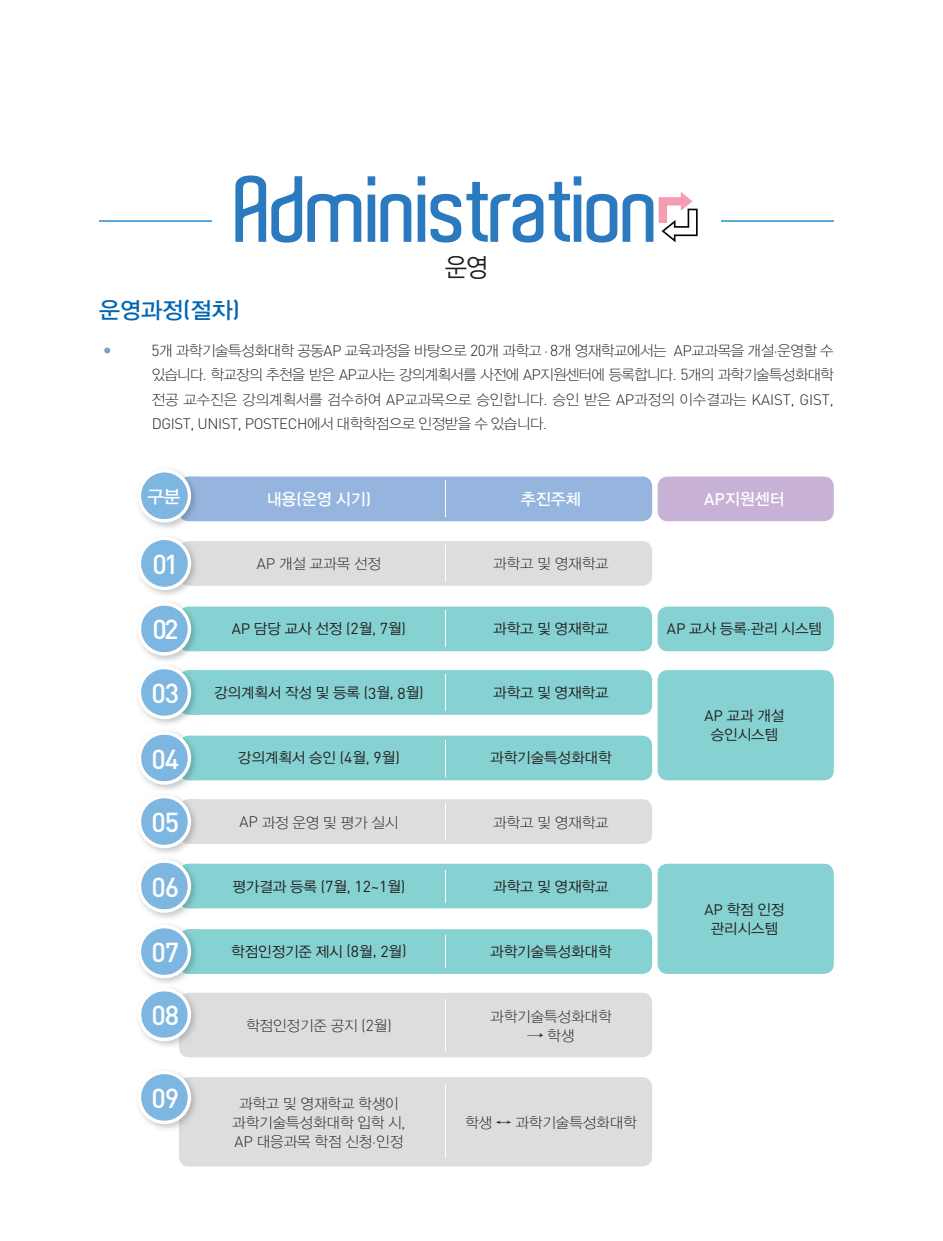
<style>
.page{position:relative;width:943px;height:1241px;background:#fff}
.page>*{position:absolute;margin:0;border:0;box-sizing:border-box;transform-origin:0 0}
.t1{font:600 90.48px "Aldo";letter-spacing:-.04em;color:#2b79be}
.t2{font:500 27.12px "DIN";letter-spacing:-.04em;color:#fff}
.t3{font:25.55px "YDIYGO320";color:#231f20;scale:.93 1}
.t4{font:22.75px "YDIYGO330";color:#0166b3}
.t5{font:17.85px "YDIYGO330";color:#fff}
.t6{font:16.28px "YDIYGO330";color:#fff}
.t7{font:300 15.05px "DIN";letter-spacing:-.025em;color:#231f20}
.t8{font:14.7px/24.5px "YDIYGO310";color:#231f20;text-align:justify}
.t9{font:14.7px/18.9px "YDIYGO320";color:#231f20;text-align:center}
.s1{font-family:"DIN";font-weight:500;font-size:23.28px}
.s2{font-family:"DIN";font-weight:300;font-size:15.75px}
.s3{font-family:"DIN";font-weight:300;font-size:15.05px}
.s4{font-family:"YDIYGO310";font-weight:400;font-size:14.7px}
.s5{font-family:"DIN";font-weight:500;font-size:16.62px}
.s6{font-family:"DIN";font-size:15.05px}
.s7{font-family:"DIN";font-size:15.75px}
.s8{font-family:"YDIY Mj O310";font-size:15.75px}
.s9{font-size:15.75px}
</style>
<div class="page">
<hr style="left:99px;top:220px;width:734px;height:2px;background:#5ba8dc">
<div style="left:212px;top:164px;width:508px;height:116px;background:#fff"></div>
<svg style="left:658px;top:192px;width:39px;height:50px"></svg>
<svg style="left:104px;top:347px;width:6px;height:6px"></svg>
<div style="left:179px;top:476px;width:473px;height:45px;background:#95b5de;border-radius:10px"></div>
<hr style="left:445px;top:480px;width:1px;height:37px;background:#fff">
<div style="left:657px;top:476px;width:176px;height:45px;background:#c7b2d5;border-radius:10px"></div>
<div style="left:657px;top:606px;width:176px;height:45px;background:#86d1d1;border-radius:10px"></div>
<div style="left:657px;top:670px;width:176px;height:110px;background:#86d1d1;border-radius:10px"></div>
<div style="left:657px;top:863px;width:176px;height:110px;background:#86d1d1;border-radius:10px"></div>
<div style="left:179px;top:541px;width:473px;height:44px;background:#dcdddf;border-radius:10px"></div>
<hr style="left:445px;top:545px;width:1px;height:36px;background:#fff">
<div style="left:179px;top:799px;width:473px;height:44px;background:#dcdddf;border-radius:10px"></div>
<hr style="left:445px;top:803px;width:1px;height:36px;background:#fff">
<div style="left:179px;top:1076px;width:473px;height:90px;background:#dcdddf;border-radius:10px"></div>
<hr style="left:445px;top:1085px;width:1px;height:72px;background:#fff">
<div style="left:179px;top:606px;width:473px;height:45px;background:#86d1d1;border-radius:10px"></div>
<hr style="left:445px;top:610px;width:1px;height:37px;background:#fff">
<div style="left:179px;top:670px;width:473px;height:44px;background:#86d1d1;border-radius:10px"></div>
<hr style="left:445px;top:674px;width:1px;height:36px;background:#fff">
<div style="left:179px;top:735px;width:473px;height:45px;background:#86d1d1;border-radius:10px"></div>
<hr style="left:445px;top:739px;width:1px;height:37px;background:#fff">
<div style="left:179px;top:929px;width:473px;height:44px;background:#86d1d1;border-radius:10px"></div>
<hr style="left:445px;top:935px;width:1px;height:32px;background:#fff">
<div style="left:179px;top:863px;width:473px;height:45px;background:#86d1d1;border-radius:10px"></div>
<hr style="left:444px;top:869px;width:1px;height:33px;background:#fff">
<div style="left:179px;top:992px;width:473px;height:65px;background:#dcdddf;border-radius:10px"></div>
<hr style="left:445px;top:998px;width:1px;height:53px;background:#fff">
<img style="left:138px;top:537px;width:61px;height:381px">
<img style="left:181px;top:541px;width:18px;height:44px">
<div style="left:138px;top:536px;width:53px;height:54px;background:#fff;border-radius:50%"></div>
<div style="left:141px;top:540px;width:47px;height:46px;background:#7eb6e2;border-radius:23px"></div>
<img style="left:138px;top:469px;width:61px;height:59px">
<img style="left:179px;top:476px;width:20px;height:45px">
<div style="left:138px;top:469px;width:53px;height:53px;background:#fff;border-radius:50%"></div>
<div style="left:141px;top:472px;width:47px;height:47px;background:#7eb6e2;border-radius:23px"></div>
<img style="left:188px;top:606px;width:11px;height:45px">
<div style="left:138px;top:602px;width:53px;height:53px;background:#fff;border-radius:50%"></div>
<svg style="left:141px;top:605px;width:47px;height:47px"></svg>
<img style="left:188px;top:670px;width:11px;height:44px">
<img style="left:138px;top:662px;width:61px;height:1px">
<div style="left:138px;top:665px;width:53px;height:54px;background:#fff;border-radius:50%"></div>
<svg style="left:141px;top:669px;width:47px;height:46px"></svg>
<img style="left:188px;top:735px;width:11px;height:45px">
<div style="left:138px;top:731px;width:53px;height:53px;background:#fff;border-radius:50%"></div>
<svg style="left:141px;top:734px;width:47px;height:47px"></svg>
<img style="left:138px;top:1071px;width:41px;height:58px">
<img style="left:179px;top:1076px;width:20px;height:50px">
<div style="left:138px;top:1070px;width:53px;height:53px;background:#fff;border-radius:50%"></div>
<svg style="left:141px;top:1073px;width:47px;height:47px"></svg>
<img style="left:188px;top:799px;width:11px;height:44px">
<img style="left:138px;top:791px;width:61px;height:1px">
<div style="left:138px;top:794px;width:53px;height:54px;background:#fff;border-radius:50%"></div>
<svg style="left:141px;top:798px;width:47px;height:46px"></svg>
<img style="left:138px;top:988px;width:41px;height:58px">
<img style="left:179px;top:992px;width:20px;height:51px">
<div style="left:138px;top:987px;width:53px;height:54px;background:#fff;border-radius:50%"></div>
<svg style="left:141px;top:991px;width:47px;height:46px"></svg>
<img style="left:188px;top:863px;width:11px;height:45px">
<div style="left:138px;top:859px;width:53px;height:53px;background:#fff;border-radius:50%"></div>
<svg style="left:141px;top:862px;width:47px;height:47px"></svg>
<img style="left:138px;top:925px;width:61px;height:58px">
<img style="left:188px;top:929px;width:11px;height:44px">
<div style="left:138px;top:924px;width:53px;height:54px;background:#fff;border-radius:50%"></div>
<svg style="left:141px;top:928px;width:47px;height:46px"></svg>
<h1 class="t1" style="left:235px;top:159px;width:428px">Administration</h1>
<h3 class="t3" style="left:445px;top:254px;width:48px">운영</h3>
<h3 class="t4" style="left:99px;top:298px;width:142px">운영과정<span class="s1">(</span>절차<span class="s1">)</span></h3>
<p class="t8" style="left:151px;top:338px;width:684px"><span class="s2">5</span>개 과학기술특성화대학 공동<span class="s3">AP</span> 교육과정을 바탕으로 <span class="s2">20</span>개 과학고 <span class="s3">·</span> <span class="s2">8</span>개 영재학교에서는 <span class="s3">AP</span>교과목을 개설<span class="s3">·</span>운영할 수 있습니다<span class="s3">.</span> 학교장의 추천을 받은 <span class="s3">AP</span>교사는 강의계획서를 사전에 <span class="s3">AP</span>지원센터에 등록합니다<span class="s3">.</span> <span class="s2">5</span>개의 과학기술특성화대학 전공 교수진은 강의계획서를 검수하여 <span class="s3">AP</span>교과목으로 승인합니다<span class="s3">.</span> 승인 받은 <span class="s3">AP</span>과정의 이수결과는 <span class="s3">KAIST, GIST,</span></p>
<p class="t7" style="left:152px;top:414px;width:397px">DGIST, UNIST, POSTECH<span class="s4">에서 대학학점으로 인정받을 수 있습니다</span>.</p>
<p class="t5" style="left:147px;top:487px;width:34px">구분</p>
<p class="t6" style="left:267px;top:490px;width:106px">내용<span class="s5">(</span>운영 시기<span class="s5">)</span></p>
<p class="t6" style="left:521px;top:490px;width:61px">추진주체</p>
<p class="t6" style="left:704px;top:490px;width:82px"><span class="s5">AP</span>지원센터</p>
<h2 class="t2" style="left:152px;top:546px;width:28px">01</h2>
<p class="t8" style="left:257px;top:552px;width:126px"><span class="s3">AP</span> 개설 교과목 선정</p>
<p class="t8" style="left:493px;top:552px;width:117px">과학고 및 영재학교</p>
<h2 class="t2" style="left:152px;top:612px;width:28px">02</h2>
<p class="t9" style="left:232px;top:619px;width:176px"><span class="s6">AP</span> 담당 교사 선정 <span class="s6">(</span><span class="s7">2</span>월<span class="s6">,</span> <span class="s7">7</span>월<span class="s6">)</span></p>
<p class="t9" style="left:493px;top:619px;width:117px">과학고 및 영재학교</p>
<p class="t9" style="left:667px;top:619px;width:157px"><span class="s6">AP</span> 교사 등록<span class="s6">·</span>관리 시스템</p>
<h2 class="t2" style="left:151px;top:675px;width:29px">03</h2>
<p class="t9" style="left:214px;top:683px;width:211px">강의계획서 작성 및 등록 <span class="s6">(</span><span class="s7">3</span>월<span class="s6">,</span> <span class="s7">8</span>월<span class="s6">)</span></p>
<p class="t9" style="left:493px;top:683px;width:117px">과학고 및 영재학교</p>
<p class="t9" style="left:704px;top:706px;width:81px"><span class="s6">AP</span> 교과 개설 승인시스템</p>
<h2 class="t2" style="left:151px;top:741px;width:29px">04</h2>
<p class="t9" style="left:238px;top:748px;width:163px">강의계획서 승인 <span class="s6">(</span><span class="s7">4</span>월<span class="s6">,</span> <span class="s7">9</span>월<span class="s6">)</span></p>
<p class="t9" style="left:490px;top:748px;width:123px">과학기술특성화대학</p>
<h2 class="t2" style="left:151px;top:804px;width:29px">05</h2>
<p class="t8" style="left:239px;top:810px;width:160px"><span class="s3">AP</span> 과정 운영 및 평가 실시</p>
<p class="t8" style="left:493px;top:810px;width:117px">과학고 및 영재학교</p>
<h2 class="t2" style="left:151px;top:869px;width:29px">06</h2>
<p class="t9" style="left:232px;top:877px;width:174px">평가결과 등록 <span class="s6">(</span><span class="s7">7</span>월<span class="s6">,</span> <span class="s7">12</span><span class="s6">~</span><span class="s7">1</span>월<span class="s6">)</span></p>
<p class="t9" style="left:493px;top:877px;width:117px">과학고 및 영재학교</p>
<p class="t9" style="left:704px;top:900px;width:81px"><span class="s6">AP</span> 학점 인정 관리시스템</p>
<h2 class="t2" style="left:151px;top:934px;width:29px">07</h2>
<p class="t9" style="left:231px;top:941px;width:177px">학점인정기준 제시 <span class="s6">(</span><span class="s7">8</span>월<span class="s6">,</span> <span class="s7">2</span>월<span class="s6">)</span></p>
<p class="t9" style="left:490px;top:941px;width:123px">과학기술특성화대학</p>
<h2 class="t2" style="left:151px;top:997px;width:29px">08</h2>
<p class="t8" style="left:246px;top:1013px;width:147px">학점인정기준 공지 <span class="s3">(</span><span class="s2">2</span>월<span class="s3">)</span></p>
<p class="t8" style="left:490px;top:1003px;width:123px">과학기술특성화대학</p>
<p class="t8" style="left:527px;top:1022px;width:48px"><span class="s8">→</span> 학생</p>
<h2 class="t2" style="left:151px;top:1080px;width:29px">09</h2>
<p class="t8" style="left:232px;top:1094px;width:175px;line-height:18.9px;text-align:center">과학고 및 영재학교 학생이 과학기술특성화대학 입학 시<span class="s3">,<br>AP</span> 대응과목 학점 신청<span class="s3">·</span>인정</p>
<p class="t8" style="left:465px;top:1110px;width:173px">학생 <span class="s9">↔</span> 과학기술특성화대학</p>
</div>
